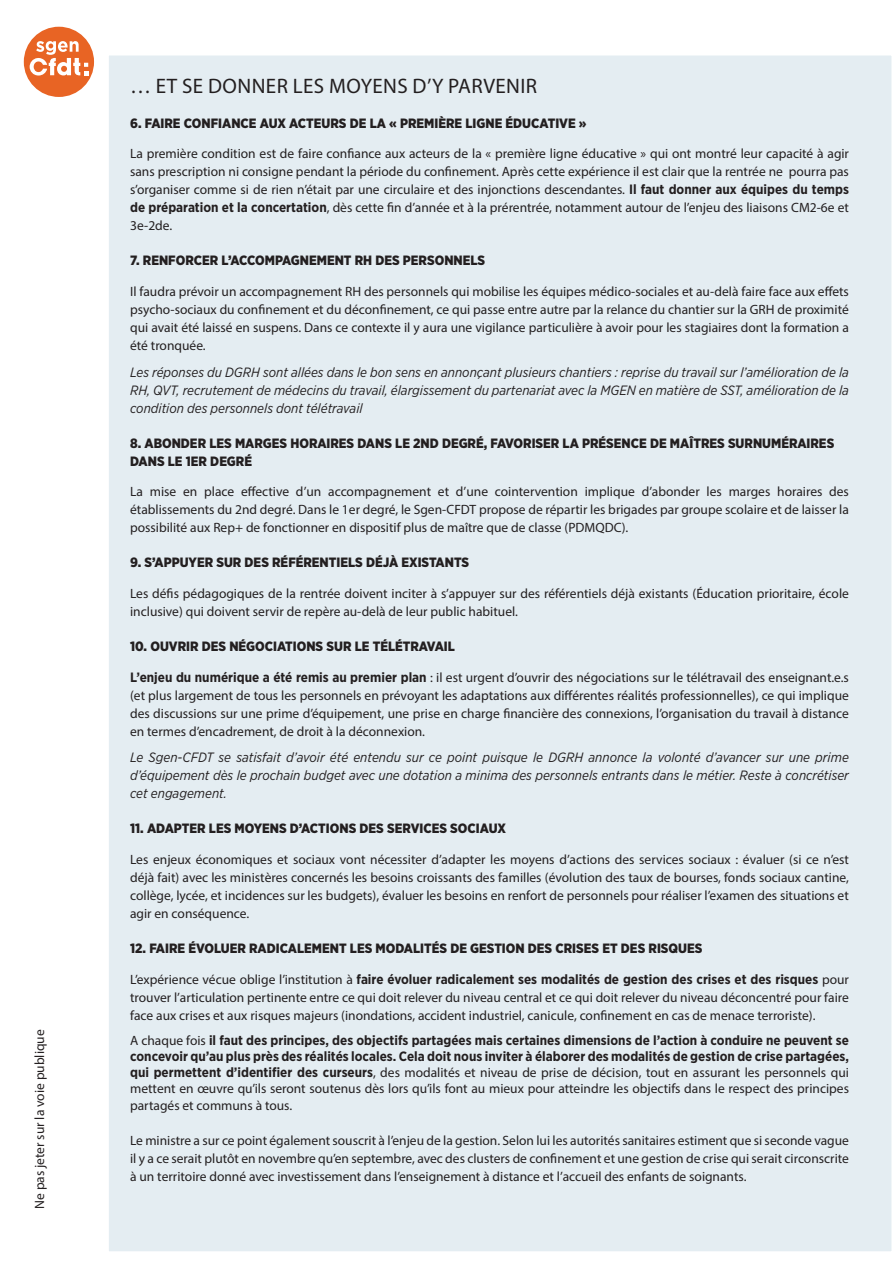
<style>
.page{position:relative;width:893px;height:1263px;background:#fff}
.page>*{position:absolute;margin:0;border:0;box-sizing:border-box;transform-origin:0 0}
.t1{font:21px "Myriad Pro";letter-spacing:.02em;color:#231f20}
.t2{font:13.5px/18px "Myriad Pro";color:#231f20;text-align:justify}
.t3{font:italic 13.5px/18px "Gotham Narrow";color:#231f20;text-align:justify}
.t4{font:700 13.5px/16.2px "Gotham Narrow";color:#231f20;text-align:justify}
.t5{font:900 13.5px/18px "Gotham Narrow";color:#231f20}
.s1{font-family:"Gotham Narrow";font-weight:700}
.s2{font-family:"Myriad Pro";font-weight:400}
</style>
<div class="page">
<div style="left:108px;top:55px;width:784px;height:1197px;background:#e4edf2"></div>
<div style="left:24px;top:27px;width:70px;height:70px;background:#e86424;border-radius:50%"></div>
<svg style="left:30px;top:41px;width:58px;height:35px"></svg>
<p class="t2" style="left:31px;top:1209px;width:181px;rotate:-90deg">Ne pas jeter sur la voie publique</p>
<p class="t1" style="left:130px;top:73px;width:409px">… ET SE DONNER LES MOYENS D’Y PARVENIR</p>
<p class="t5" style="left:130px;top:114px;width:458px">6. FAIRE CONFIANCE AUX ACTEURS DE LA « PREMIÈRE LIGNE ÉDUCATIVE »</p>
<p class="t2" style="left:130px;top:145px;width:720px">La première condition est de faire confiance aux acteurs de la « première ligne éducative » qui ont montré leur capacité à agir sans prescription ni consigne pendant la période du confinement. Après cette expérience il est clair que la rentrée ne pourra pas s’organiser comme si de rien n’était par une circulaire et des injonctions descendantes. <span class="s1">Il faut donner aux équipes du temps de préparation et la concertation</span>, dès cette fin d’année et à la prérentrée, notamment autour de l’enjeu des liaisons CM2-6e et 3e-2de.</p>
<p class="t5" style="left:130px;top:251px;width:357px">7. RENFORCER L’ACCOMPAGNEMENT RH DES PERSONNELS</p>
<p class="t2" style="left:130px;top:282px;width:720px">Il faudra prévoir un accompagnement RH des personnels qui mobilise les équipes médico-sociales et au-delà faire face aux effets psycho-sociaux du confinement et du déconfinement, ce qui passe entre autre par la relance du chantier sur la GRH de proximité qui avait été laissé en suspens. Dans ce contexte il y aura une vigilance particulière à avoir pour les stagiaires dont la formation a été tronquée.</p>
<p class="t3" style="left:130px;top:363px;width:720px">Les réponses du DGRH sont allées dans le bon sens en annonçant plusieurs chantiers : reprise du travail sur l’amélioration de la RH, QVT, recrutement de médecins du travail, élargissement du partenariat avec la MGEN en matière de SST, amélioration de la condition des personnels dont télétravail</p>
<p class="t5" style="left:130px;top:434px;width:706px">8. ABONDER LES MARGES HORAIRES DANS LE 2ND DEGRÉ, FAVORISER LA PRÉSENCE DE MAÎTRES SURNUMÉRAIRES<br>DANS LE 1ER DEGRÉ</p>
<p class="t2" style="left:130px;top:483px;width:720px">La mise en place effective d’un accompagnement et d’une cointervention implique d’abonder les marges horaires des établissements du 2nd degré. Dans le 1er degré, le Sgen-CFDT propose de répartir les brigades par groupe scolaire et de laisser la possibilité aux Rep+ de fonctionner en dispositif plus de maître que de classe (PDMQDC).</p>
<p class="t5" style="left:130px;top:553px;width:341px">9. S’APPUYER SUR DES RÉFÉRENTIELS DÉJÀ EXISTANTS</p>
<p class="t2" style="left:130px;top:584px;width:720px">Les défis pédagogiques de la rentrée doivent inciter à s’appuyer sur des référentiels déjà existants (Éducation prioritaire, école inclusive) qui doivent servir de repère au-delà de leur public habituel.</p>
<p class="t5" style="left:130px;top:637px;width:326px">10. OUVRIR DES NÉGOCIATIONS SUR LE TÉLÉTRAVAIL</p>
<p class="t2" style="left:130px;top:668px;width:720px"><span class="s1">L’enjeu du numérique a été remis au premier plan</span> : il est urgent d’ouvrir des négociations sur le télétravail des enseignant.e.s (et plus largement de tous les personnels en prévoyant les adaptations aux différentes réalités professionnelles), ce qui implique des discussions sur une prime d’équipement, une prise en charge financière des connexions, l’organisation du travail à distance en termes d’encadrement, de droit à la déconnexion.</p>
<p class="t3" style="left:130px;top:748px;width:720px">Le Sgen-CFDT se satisfait d’avoir été entendu sur ce point puisque le DGRH annonce la volonté d’avancer sur une prime d’équipement dès le prochain budget avec une dotation a minima des personnels entrants dans le métier. Reste à concrétiser cet engagement.</p>
<p class="t5" style="left:130px;top:819px;width:377px">11. ADAPTER LES MOYENS D’ACTIONS DES SERVICES SOCIAUX</p>
<p class="t2" style="left:130px;top:850px;width:720px">Les enjeux économiques et sociaux vont nécessiter d’adapter les moyens d’actions des services sociaux : évaluer (si ce n’est déjà fait) avec les ministères concernés les besoins croissants des familles (évolution des taux de bourses, fonds sociaux cantine, collège, lycée, et incidences sur les budgets), évaluer les besoins en renfort de personnels pour réaliser l’examen des situations et agir en conséquence.</p>
<p class="t5" style="left:130px;top:939px;width:574px">12. FAIRE ÉVOLUER RADICALEMENT LES MODALITÉS DE GESTION DES CRISES ET DES RISQUES</p>
<p class="t2" style="left:130px;top:970px;width:720px">L’expérience vécue oblige l’institution à <span class="s1">faire évoluer radicalement ses modalités de gestion des crises et des risques</span> pour trouver l’articulation pertinente entre ce qui doit relever du niveau central et ce qui doit relever du niveau déconcentré pour faire face aux crises et aux risques majeurs (inondations, accident industriel, canicule, confinement en cas de menace terroriste).</p>
<p class="t4" style="left:130px;top:1032px;width:720px"><span class="s2">A chaque fois</span> il faut des principes, des objectifs partagées mais certaines dimensions de l’action à conduire ne peuvent se concevoir qu’au plus près des réalités locales. Cela doit nous inviter à élaborer des modalités de gestion de crise partagées, qui permettent d’identifier des curseurs<span class="s2">, des modalités et niveau de prise de décision, tout en assurant les personnels qui mettent en œuvre qu’ils seront soutenus dès lors qu’ils font au mieux pour atteindre les objectifs dans le respect des principes partagés et communs à tous.</span></p>
<p class="t2" style="left:130px;top:1131px;width:720px">Le ministre a sur ce point également souscrit à l’enjeu de la gestion. Selon lui les autorités sanitaires estiment que si seconde vague il y a ce serait plutôt en novembre qu’en septembre, avec des clusters de confinement et une gestion de crise qui serait circonscrite à un territoire donné avec investissement dans l’enseignement à distance et l’accueil des enfants de soignants.</p>
</div>
